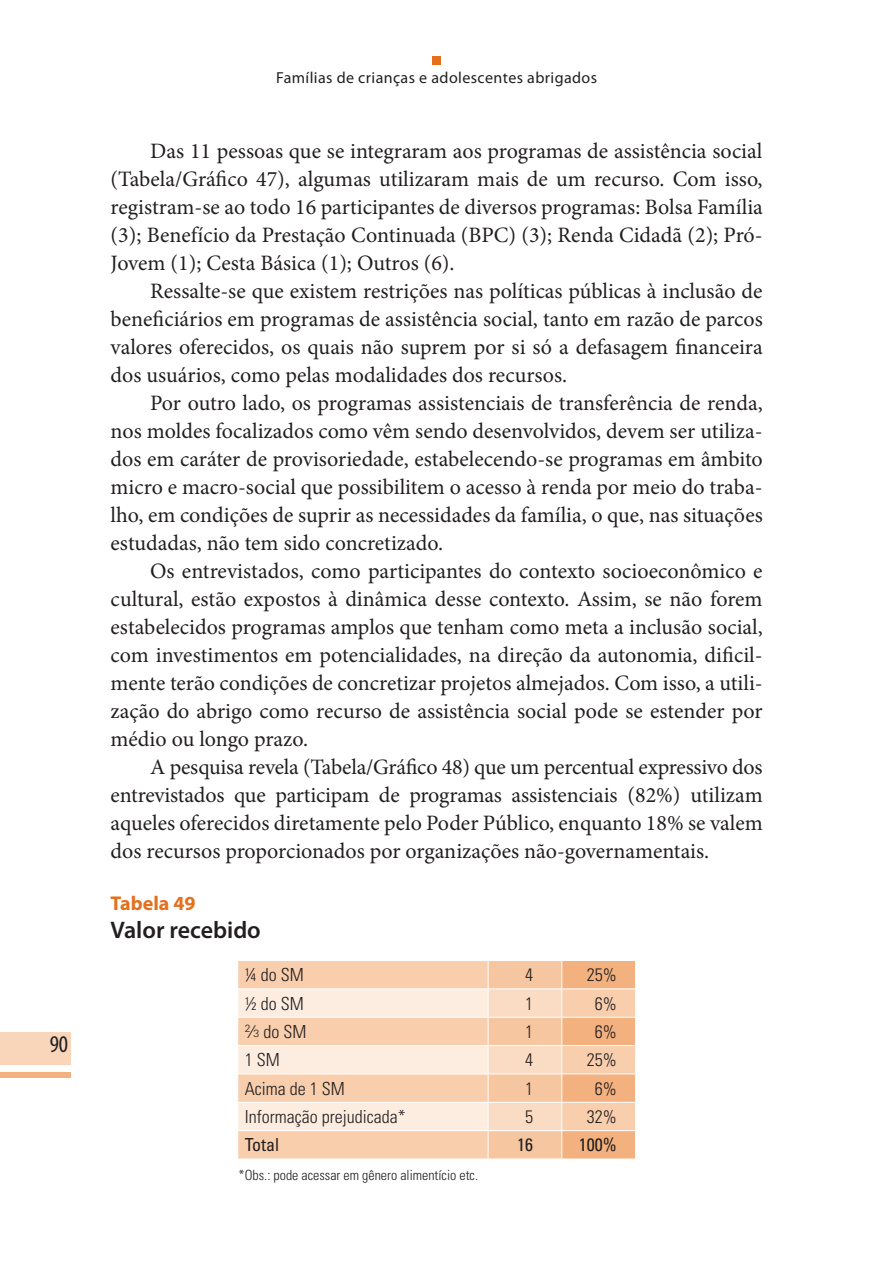
<style>
.page{position:relative;width:879px;height:1276px;background:#fff}
.page>*{position:absolute;margin:0;border:0;box-sizing:border-box;transform-origin:0 0}
.t1{font:600 24px "Myriad Pro";color:#231f20}
.t2{font:condensed 24px "Myriad Pro";color:#231f20}
.t3{font:22px/28px "Minion Pro";color:#231f20;text-align:justify}
.t4{font:700 20px "Myriad Pro";color:#e4701e}
.t5{font:300 condensed 18px "Univers LT Std";color:#231f20}
.t6{font:condensed 18px "Univers LT Std";color:#231f20}
.t7{font:16px "Myriad Pro";letter-spacing:.025em;color:#231f20}
.t8{font:300 condensed 14px "Univers LT Std";color:#231f20}
.s1{font-stretch:normal}
.s2{font-stretch:normal;font-size:10.4px}
</style>
<div class="page">
<div style="left:0;top:1072px;width:71px;height:6px;background:#f2b17f"></div>
<div style="left:0;top:1032px;width:71px;height:33px;background:#f9d5b9"></div>
<div style="left:432px;top:57px;width:9px;height:8px;background:#e4701e"></div>
<svg style="left:238px;top:961px;width:398px;height:198px;background:#f8d5b9"></svg>
<hr style="left:562px;top:1130px;width:74px;height:1px;background:#fff">
<p class="t2" style="left:50px;top:1035px;width:20px">90</p>
<p class="t7" style="left:276px;top:72px;width:322px">Famílias de crianças e adolescentes abrigados</p>
<p class="t3" style="left:111px;top:138px;width:654px;text-indent:40px">Das 11 pessoas que se integraram aos programas de assistência social (Tabela/Gráfico 47), algumas utilizaram mais de um recurso. Com isso, registram-se ao todo 16 participantes de diversos programas: Bolsa Família (3); Benefício da Prestação Continuada (BPC) (3); Renda Cidadã (2); Pró-Jovem (1); Cesta Básica (1); Outros (6).</p>
<p class="t3" style="left:111px;top:278px;width:654px;text-indent:40px">Ressalte-se que existem restrições nas políticas públicas à inclusão de beneficiários em programas de assistência social, tanto em razão de parcos valores oferecidos, os quais não suprem por si só a defasagem financeira dos usuários, como pelas modalidades dos recursos.</p>
<p class="t3" style="left:111px;top:390px;width:654px;text-indent:40px">Por outro lado, os programas assistenciais de transferência de renda, nos moldes focalizados como vêm sendo desenvolvidos, devem ser utiliza&shy;dos em caráter de provisoriedade, estabelecendo-se programas em âmbito micro e macro-social que possibilitem o acesso à renda por meio do traba&shy;lho, em condições de suprir as necessidades da família, o que, nas situações estudadas, não tem sido concretizado.</p>
<p class="t3" style="left:111px;top:559px;width:653px;text-indent:40px">Os entrevistados, como participantes do contexto socioeconômico e cultu ral, estão expostos à dinâmica desse contexto. Assim, se não forem estabelecidos programas amplos que tenham como meta a inclusão social, com investimentos em potencialidades, na direção da autonomia, dificil&shy;mente terão condições de concretizar projetos almejados. Com isso, a utili&shy;zação do abrigo como recurso de assistência social pode se estender por médio ou longo prazo.</p>
<p class="t3" style="left:111px;top:755px;width:654px;text-indent:40px">A pesquisa revela (Tabela/Gráfico 48) que um percentual expressivo dos entrevistados que participam de programas assistenciais (82%) utilizam aqueles oferecidos diretamente pelo Poder Público, enquanto 18% se valem dos recursos proporcionados por organizações não-governamentais.</p>
<p class="t4" style="left:111px;top:896px;width:87px">Tabela 49</p>
<p class="t1" style="left:111px;top:921px;width:152px">Valor recebido</p>
<p class="t5" style="left:245px;top:968px;width:60px">¼ do SM</p>
<p class="t5" style="left:525px;top:968px;width:9px">4</p>
<p class="t5" style="left:587px;top:968px;width:31px">25%</p>
<p class="t5" style="left:245px;top:996px;width:60px">½ do SM</p>
<p class="t5" style="left:525px;top:996px;width:9px">1</p>
<p class="t5" style="left:595px;top:996px;width:23px">6%</p>
<p class="t5" style="left:245px;top:1024px;width:63px"><sup>2</sup><span class="s1">⁄</span><span class="s2">3</span> do SM</p>
<p class="t5" style="left:525px;top:1024px;width:9px">1</p>
<p class="t5" style="left:595px;top:1024px;width:23px">6%</p>
<p class="t5" style="left:245px;top:1053px;width:36px">1 SM</p>
<p class="t5" style="left:525px;top:1053px;width:9px">4</p>
<p class="t5" style="left:587px;top:1053px;width:31px">25%</p>
<p class="t5" style="left:245px;top:1081px;width:101px">Acima de 1 SM</p>
<p class="t5" style="left:525px;top:1081px;width:9px">1</p>
<p class="t5" style="left:595px;top:1081px;width:23px">6%</p>
<p class="t5" style="left:245px;top:1109px;width:162px">Informação prejudicada*</p>
<p class="t5" style="left:525px;top:1109px;width:9px">5</p>
<p class="t5" style="left:587px;top:1109px;width:31px">32%</p>
<p class="t6" style="left:245px;top:1138px;width:36px">Total</p>
<p class="t6" style="left:517px;top:1138px;width:17px">16</p>
<p class="t6" style="left:579px;top:1138px;width:39px">100%</p>
<p class="t8" style="left:239px;top:1169px;width:241px">*Obs.: pode acessar em gênero alimentício etc.</p>
</div>
